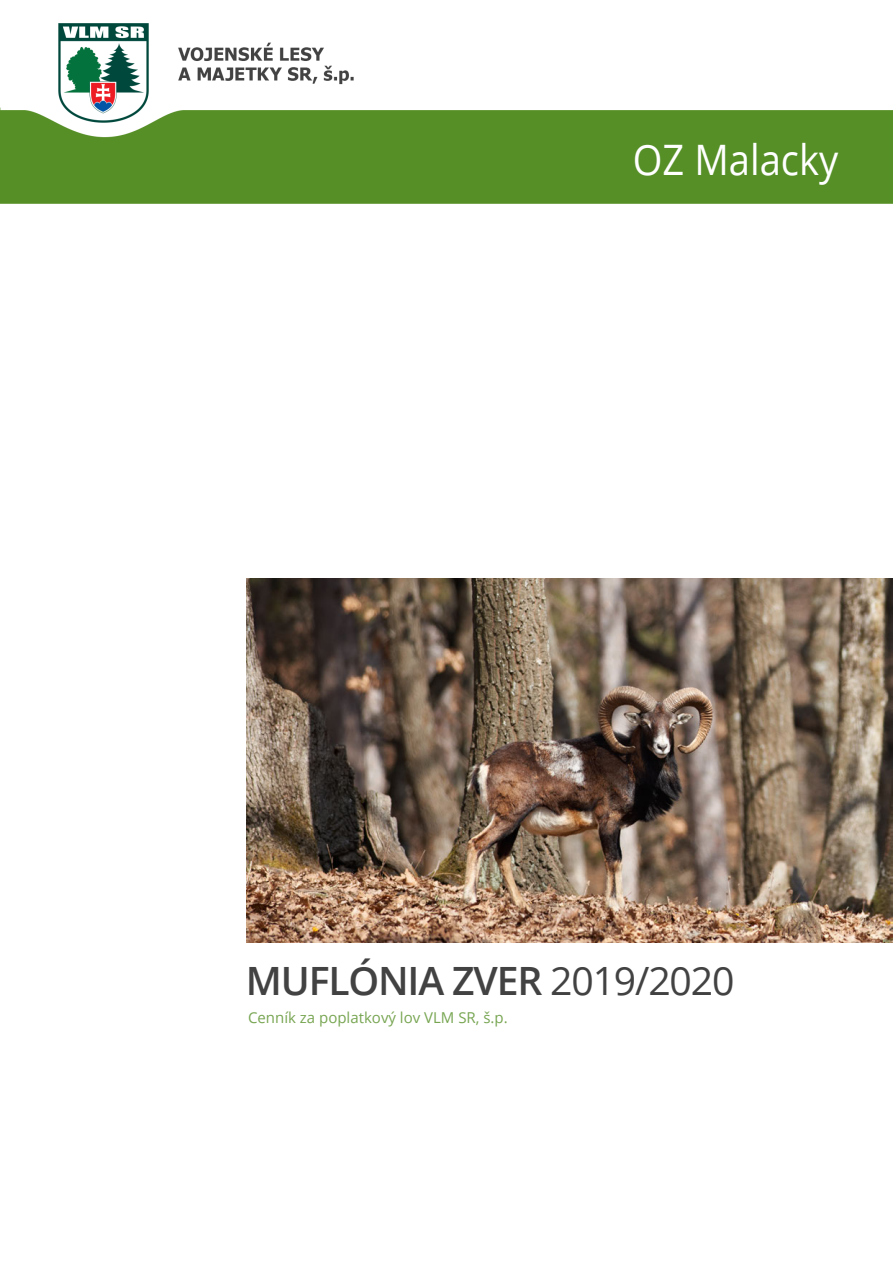
<style>
.page{position:relative;width:893px;height:1263px;background:#fff}
.page>*{position:absolute;margin:0;border:0;box-sizing:border-box;transform-origin:0 0}
.t1{font:42px "Open Sans";color:#fff;scale:.91 1}
.t2{font:600 39px "Open Sans";letter-spacing:-.03em;color:#424242}
.t3{font:15px "Open Sans";color:#558f26}
.s1{font-weight:400}
</style>
<div class="page">
<img style="left:0;top:23px;width:893px;height:920px">
<img style="left:246px;top:578px;width:647px;height:364px">
<h1 class="t1" style="left:633px;top:131px;width:227px">OZ Malacky</h1>
<h2 class="t2" style="left:246px;top:954px;width:490px">MUFLÓNIA ZVER <span class="s1">2019/2020</span></h2>
<p class="t3" style="left:248px;top:1007px;width:261px">Cenník za poplatkový lov VLM SR, š.p.</p>
</div>
